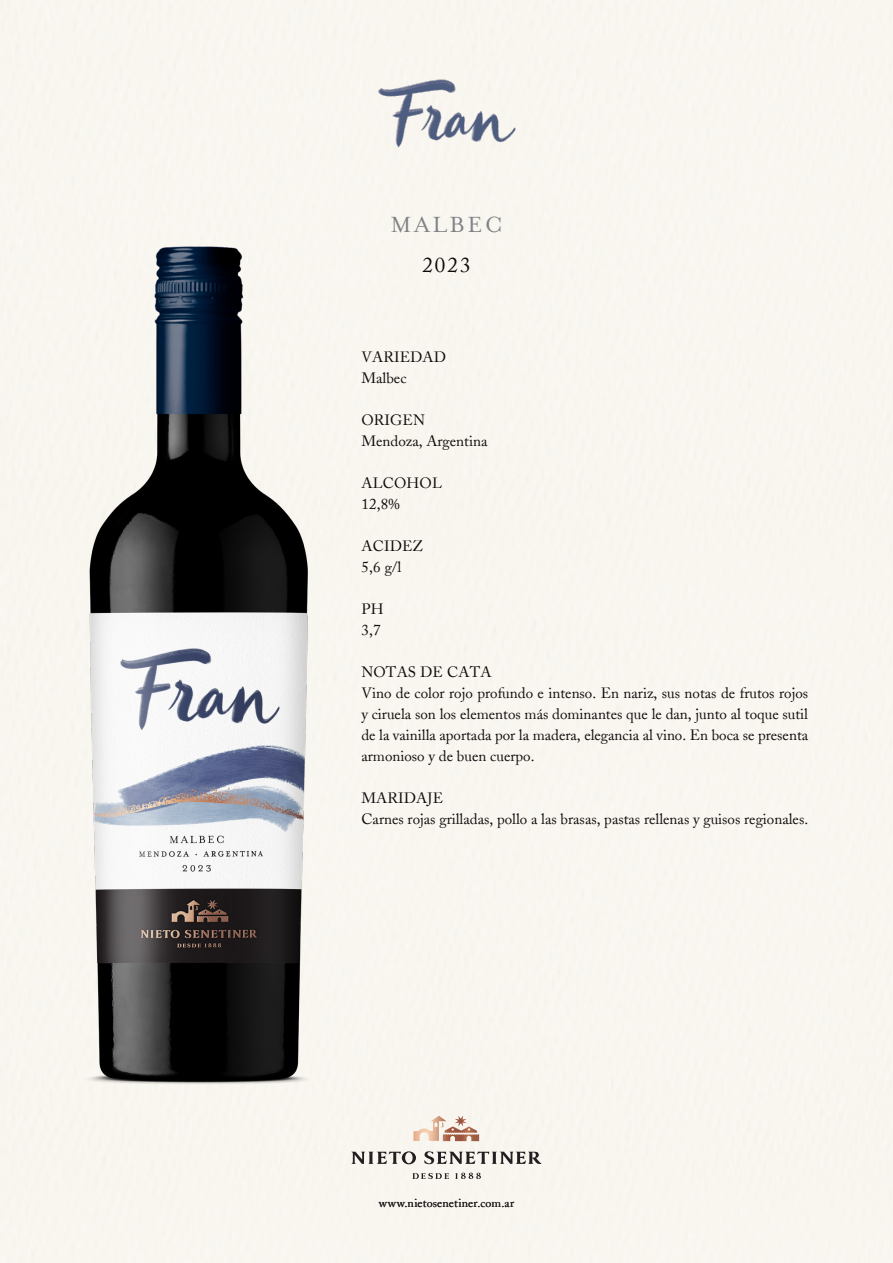
<style>
.page{position:relative;width:893px;height:1263px;background:#fff}
.page>*{position:absolute;margin:0;border:0;box-sizing:border-box;transform-origin:0 0}
.t1{font:25.5px "Mrs Eaves Roman";letter-spacing:.1em;color:#808285}
.t2{font:21px "Adobe Caslon";color:#110a0c}
.t3{font:15px/21px "Adobe Caslon";color:#110a0c;text-align:justify}
.t4{font:12px "Adobe Caslon";letter-spacing:.015em;color:#231f20}
</style>
<div class="page">
<svg style="left:413px;top:1116px;width:66px;height:25px"></svg>
<svg style="left:351px;top:1151px;width:191px;height:28px"></svg>
<img style="left:58px;top:236px;width:279px;height:868px">
<img style="left:375px;top:66px;width:143px;height:92px">
<p class="t1" style="left:390px;top:213px;width:113px">MALBEC</p>
<p class="t2" style="left:422px;top:252px;width:50px">2023</p>
<p class="t3" style="left:361px;top:347px;width:86px">VARIEDAD</p>
<p class="t3" style="left:361px;top:368px;width:47px">Malbec</p>
<p class="t3" style="left:361px;top:410px;width:65px">ORIGEN</p>
<p class="t3" style="left:361px;top:431px;width:127px">Mendoza, Argentina</p>
<p class="t3" style="left:361px;top:473px;width:82px">ALCOHOL</p>
<p class="t3" style="left:361px;top:494px;width:40px">12,8%</p>
<p class="t3" style="left:361px;top:536px;width:63px">ACIDEZ</p>
<p class="t3" style="left:361px;top:557px;width:41px">5,6 g/l</p>
<p class="t3" style="left:361px;top:599px;width:24px">PH</p>
<p class="t3" style="left:361px;top:620px;width:21px">3,7</p>
<p class="t3" style="left:361px;top:662px;width:132px">NOTAS DE CATA</p>
<p class="t3" style="left:361px;top:683px;width:448px">Vino de color rojo profundo e intenso. En nariz, sus notas de frutos rojos y ciruela son los elementos más dominantes que le dan, junto al toque sutil de la vainilla aportada por la madera, elegancia al vino. En boca se presenta armonioso y de buen cuerpo.</p>
<p class="t3" style="left:361px;top:788px;width:83px">MARIDAJE</p>
<p class="t3" style="left:361px;top:809px;width:448px">Carnes rojas grilladas, pollo a las brasas, pastas rellenas y guisos regionales.</p>
<p class="t4" style="left:379px;top:1195px;width:137px">www.nietosenetiner.com.ar</p>
</div>
